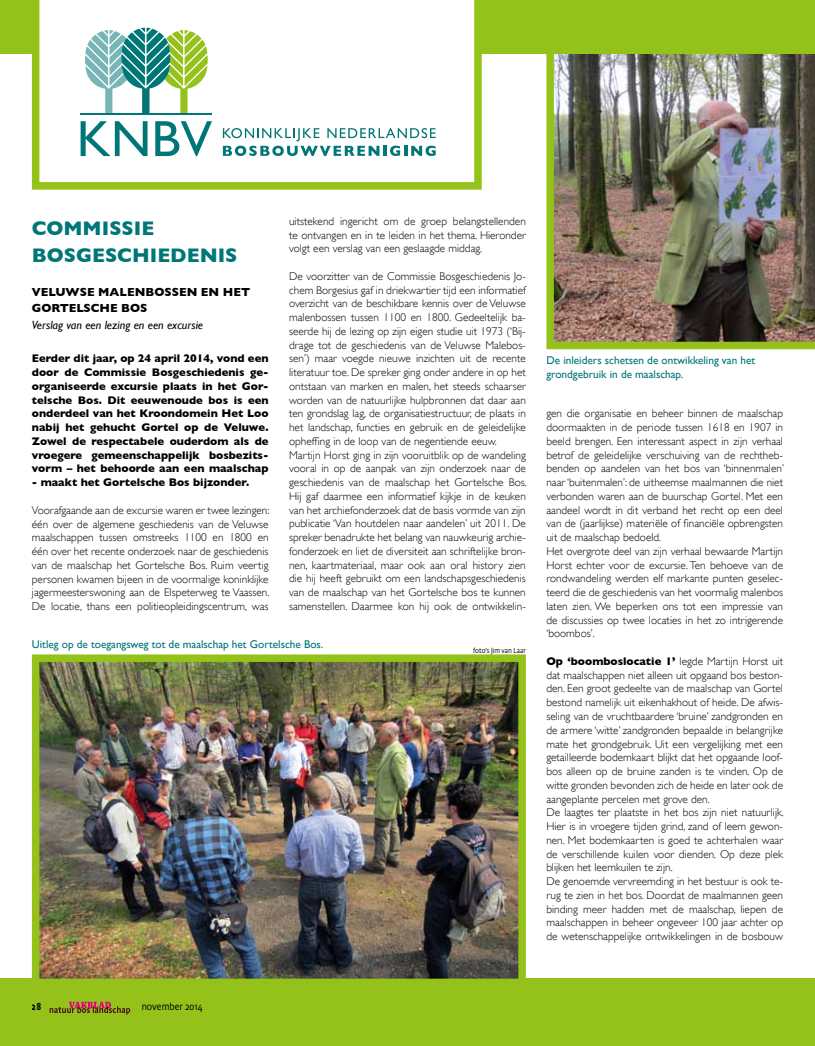
<style>
.page{position:relative;width:815px;height:1046px;background:#fff}
.page>*{position:absolute;margin:0;border:0;box-sizing:border-box;transform-origin:0 0}
.t1{font:700 20px/26.2px "Gill Sans";color:#007676}
.t2{font:700 11.88px/16.2px "Gill Sans";color:#000}
.t3{font:italic 11.88px "Gill Sans";color:#000}
.t4{font:300 11.25px/13.8px "Gill Sans";color:#000}
.t5{font:700 11.25px/13.8px "Gill Sans";color:#000;text-align:justify}
.t6{font:11.25px/13.8px "Gill Sans";color:#007676}
.t7{font:300 10.38px "Absara Sans Head";color:#000}
.t8{font:500 10.38px "Absara Sans Head";color:#000}
.t9{font:300 7.5px "Absara Sans LF Head";color:#000}
.s1{font-weight:700}
</style>
<div class="page">
<img style="left:546px;top:53px;width:269px;height:296px">
<div style="left:0;top:0;width:815px;height:53px;background:#94c11a"></div>
<div style="left:0;top:978px;width:815px;height:67px;background:#94c11a"></div>
<svg style="left:32px;top:0;width:450px;height:189px"></svg>
<svg style="left:85px;top:28px;width:124px;height:86px"></svg>
<hr style="left:81px;top:114px;width:131px;height:1px;background:#007676">
<svg style="left:81px;top:121px;width:67px;height:35px"></svg>
<svg style="left:155px;top:121px;width:57px;height:35px"></svg>
<svg style="left:223px;top:128px;width:213px;height:28px"></svg>
<img style="left:41px;top:663px;width:476px;height:313px">
<div style="left:32px;top:654px;width:494px;height:331px;border:8px solid #94c11a"></div>
<svg style="left:50px;top:1001px;width:80px;height:13px"></svg>
<h1 class="t1" style="left:32px;top:215px;width:207px">Commissie<br>Bosgeschiedenis</h1>
<p class="t2" style="left:32px;top:284px;width:220px">Veluwse malenbossen en het<br>Gortelsche Bos</p>
<p class="t3" style="left:32px;top:318px;width:173px">Verslag van een lezing en een excursie</p>
<p class="t5" style="left:32px;top:351px;width:238px">Eerder dit jaar, op 24 april 2014, vond een door de Commissie Bosgeschiedenis ge&shy;organiseerde excursie plaats in het Gor&shy;telsche Bos. Dit eeuwenoude bos is een onderdeel van het Kroondomein H et Loo nabij het gehucht Gortel op de Veluwe.<br>Zowel de respectabele ouderdom als de vroegere gemeenschappelijk bosbezits&shy;vorm – het behoorde aan een maalschap</p>
<p class="t5" style="left:32px;top:475px;width:219px">- maakt het Gortelsche Bos bijzonder.</p>
<p class="t4" style="left:32px;top:503px;width:239px;text-align:justify">Voorafgaande aan de excursie waren er twee lezingen: één over de algemene geschiedenis van de Veluwse maalschappen tussen omstreeks 1100 en 1800 en één over het recente onderzoek naar de geschiedenis van de maalschap het Gortelsche Bos. Ruim veertig personen kwamen bijeen in de voormalige koninklijke jagermeesterswoning aan de Elspeterweg te Vaassen.<br>De locatie, thans een politieopleidingscentrum, was</p>
<p class="t4" style="left:289px;top:214px;width:238px;text-align:justify">uitstekend ingericht om de groep belangstellenden te ontvangen en in te leiden in het thema. Hieronder volgt een verslag van een geslaagde middag.</p>
<p class="t4" style="left:289px;top:269px;width:239px">De voorzitter van de Commissie Bosgeschiedenis Jo&shy;chem Borgesius gaf in driekwartier tijd een informatief overzicht van de beschikbare kennis over de Veluwse malenbossen tussen 1100 en 1800. Gedeeltelijk ba&shy;seerde hij de lezing op zijn eigen studie uit 1973 (‘Bij&shy;drage tot de geschiedenis van de Veluwse Malebos&shy;sen’) maar voegde nieuwe inzichten uit de recente literatuur toe. De spreker ging onder andere in op het ontstaan van marken en malen, het steeds schaarser worden van de natuurlijke hulpbronnen dat daar aan ten grondslag lag, de organisatiestructuur, de plaats in het landschap, functies en gebruik en de geleidelijke opheffing in de loop van de negentiende eeuw.<br>Martijn Horst ging in zijn vooruitblik op de wandeling vooral in op de aanpak van zijn onderzoek naar de geschiedenis van de maalschap het Gortelsche Bos.<br>Hij gaf daarmee een informatief kijkje in de keuken van het archiefonderzoek dat de basis vormde van zijn publicatie ‘Van houtdelen naar aandelen’ uit 2011. De spreker benadrukte het belang van nauwkeurig archie&shy;fonderzoek en liet de diversiteit aan schriftelijke bron&shy;nen, kaartmateriaal, maar ook aan oral history zien die hij heeft gebruikt om een landschapsgeschiedenis van de maalschap van het Gortelsche bos te kunnen samenstellen. Daarmee kon hij ook de ontwikkelin-</p>
<p class="t6" style="left:32px;top:637px;width:293px">Uitleg op de toegangsweg tot de maalschap het Gortelsche Bos.</p>
<p class="t9" style="left:473px;top:645px;width:54px">foto’s Jim van Laar</p>
<p class="t6" style="left:546px;top:353px;width:210px">De inleiders schetsen de ontwikkeling van het grondgebruik in de maalschap.</p>
<p class="t4" style="left:546px;top:406px;width:239px">gen die organisatie en beheer binnen de maalschap doormaakten in de periode tussen 1618 en 1907 in beeld brengen. Een interessant aspect in zijn verhaal betrof de geleidelijke verschuiving van de rechtheb&shy;benden op aandelen van het bos van ‘binnenmalen’ naar ‘buitenmalen’: de uitheemse maalmannen die niet verbonden waren aan de buurschap Gortel. Met een aandeel wordt in dit verband het recht op een deel van de (jaarlijkse) materiële of financiële opbrengsten uit de maalschap bedoeld.<br>Het overgrote deel van zijn verhaal bewaarde Martijn Horst echter voor de excursie. Ten behoeve van de rondwandeling werden elf markante punten geselec&shy;teerd die de geschiedenis van het voormalig malenbos laten zien. We beperken ons tot een impressie van de discussies op twee locaties in het zo intrigerende ‘boombos’.</p>
<p class="t4" style="left:546px;top:654px;width:239px"><span class="s1">Op ‘boomboslocatie 1’</span> legde Martijn Horst uit dat maalschappen niet alleen uit opgaand bos beston&shy;den. Een groot gedeelte van de maalschap van Gortel bestond namelijk uit eikenhakhout of heide. De afwis&shy;seling van de vruchtbaardere ‘bruine’ zandgronden en de armere ‘witte’ zandgronden bepaalde in belangrijke mate het grondgebruik. Uit een vergelijking met een getailleerde bodemkaart blijkt dat het opgaande loof&shy;bos alleen op de bruine zanden is te vinden. Op de witte gronden bevonden zich de heide en later ook de aangeplante percelen met grove den.<br>De laagtes ter plaatste in het bos zijn niet natuurlijk.<br>Hier is in vroegere tijden grind, zand of leem gewon&shy;nen. Met bodemkaarten is goed te achterhalen waar de verschillende kuilen voor dienden. Op deze plek blijken het leemkuilen te zijn.<br>De genoemde vervreemding in het bestuur is ook te&shy;rug te zien in het bos. Doordat de maalmannen geen binding meer hadden met de maalschap, liepen de maalschappen in beheer ongeveer 100 jaar achter op de wetenschappelijke ontwikkelingen in de bosbouw</p>
<p class="t8" style="left:32px;top:999px;width:11px">28</p>
<p class="t7" style="left:142px;top:999px;width:62px">november 2014</p>
</div>
